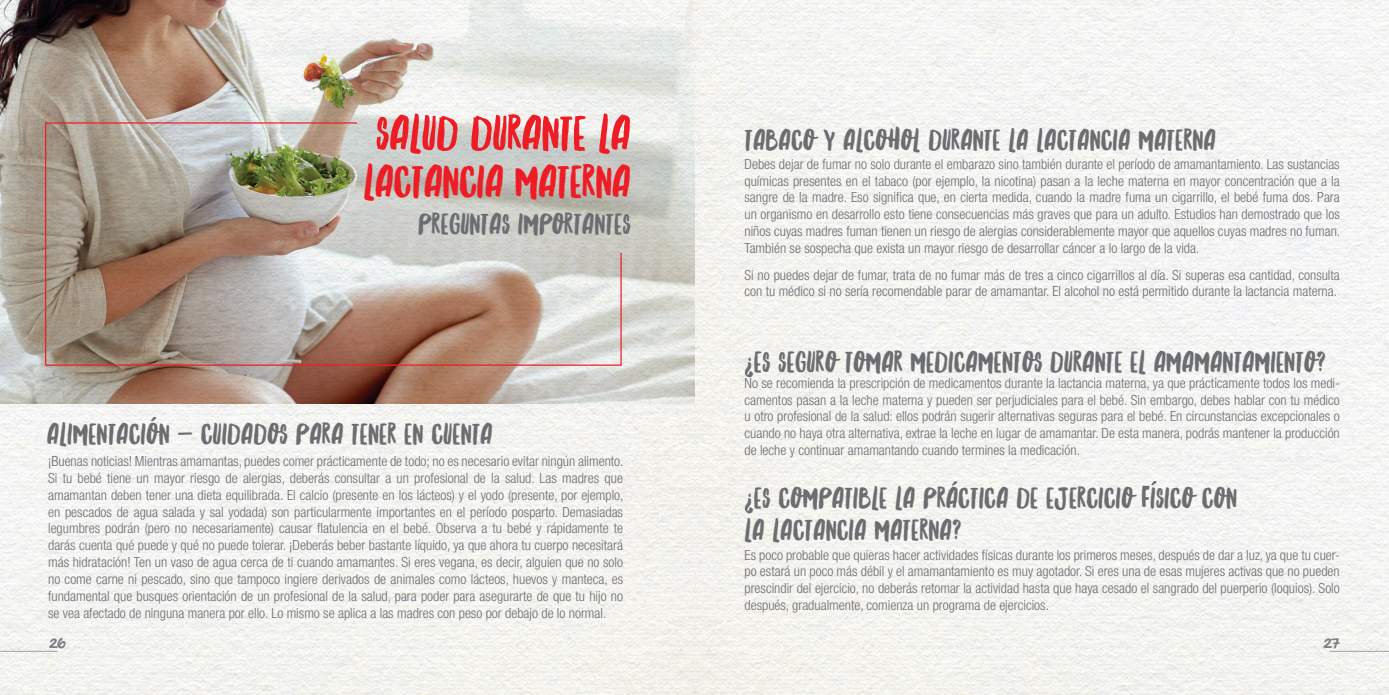
<style>
.page{position:relative;width:1389px;height:695px;background:#fff}
.page>*{position:absolute;margin:0;border:0;box-sizing:border-box;transform-origin:0 0}
.t1{font:50.75px "Northern Soul Caps";letter-spacing:-.01em;color:#ee1c25}
.t2{font:47.25px "Northern Soul Caps";letter-spacing:-.01em;color:#ee1c25}
.t3{font:30.8px "Northern Soul Caps";color:#6c6d70}
.txt{font:300 condensed 14px/16.8px "Helvetica Neue LT Pro";color:#6c6d70;text-align:justify}
.t4{font:10.5px "Hand Of Sean";color:#808285}
</style>
<div class="page">
<img style="left:0;top:0;width:1389px;height:694px">
<hr style="left:0;top:651px;width:58px;height:1px;background:#9e9e9c">
<hr style="left:1329px;top:651px;width:60px;height:1px;background:#9e9e9c">
<img style="left:0;top:0;width:695px;height:403px">
<img style="left:44px;top:122px;width:578px;height:244px">
<p class="t1" style="left:376px;top:104px;width:257px">SALUD DURANTE LA</p>
<p class="t2" style="left:363px;top:154px;width:269px">LACTANCIA MATERNA</p>
<p class="t3" style="left:418px;top:206px;width:214px">PREGUNTAS IMPORTANTES</p>
<p class="t3" style="left:47px;top:416px;width:447px">ALIMENTACIÓN - CUIDADOS PARA TENER EN CUENTA</p>
<p class="txt" style="left:48px;top:452px;width:577px">¡Buenas noticias! Mientras amamantas, puedes comer prácticamente de todo; no es necesario evitar ningún alimento.<br>Si tu bebé tiene un mayor riesgo de alergias, deberás consultar a un profesional de la salud. Las madres que amamantan deben tener una dieta equilibrada. El calcio (presente en los lácteos) y el yodo (presente, por ejemplo, en pescados de agua salada y sal yodada) son particularmente importantes en el período posparto. Demasiadas legumbres podrán (pero no necesariamente) causar flatulencia en el bebé. Observa a tu bebé y rápidamente te darás cuenta qué puede y qué no puede tolerar. ¡Deberás beber bastante líquido, ya que ahora tu cuerpo necesitará más hidratación! Ten un vaso de agua cerca de ti cuando amamantes. Si eres vegana, es decir, alguien que no solo no come carne ni pescado, sino que tampoco ingiere derivados de animales como lácteos, huevos y manteca, es fundamental que busques orientación de un profesional de la salud, para poder para asegurarte de que tu hijo no se vea afectado de ninguna manera por ello. Lo mismo se aplica a las madres con peso por debajo de lo normal.</p>
<p class="t3" style="left:745px;top:122px;width:473px">TABACO Y ALCOHOL DURANTE LA LACTANCIA MATERNA</p>
<p class="txt" style="left:745px;top:155px;width:597px">Debes dejar de fumar no solo durante el embarazo sino también durante el período de amamantamiento. Las sustancias químicas presentes en el tabaco (por ejemplo, la nicotina) pasan a la leche materna en mayor concentración que a la sangre de la madre. Eso significa que, en cierta medida, cuando la madre fuma un cigarrillo, el bebé fuma dos. Para un organismo en desarrollo esto tiene consecuencias más graves que para un adulto. Estudios han demostrado que los niños cuyas madres fuman tienen un riesgo de alergias considerablemente mayor que aquellos cuyas madres no fuman.<br>También se sospecha que exista un mayor riesgo de desarrollar cáncer a lo largo de la vida.</p>
<p class="txt" style="left:745px;top:266px;width:597px">Si no puedes dejar de fumar, trata de no fumar más de tres a cinco cigarrillos al día. Si superas esa cantidad, consulta con tu médico si no sería recomendable parar de amamantar. El alcohol no está permitido durante la lactancia materna.</p>
<p class="t3" style="left:745px;top:344px;width:583px">¿ES SEGURO TOMAR MEDICAMENTOS DURANTE EL AMAMANTAMIENTO?</p>
<p class="txt" style="left:745px;top:374px;width:597px">No se recomienda la prescripción de medicamentos durante la lactancia materna, ya que prácticamente todos los medi&shy;camentos pasan a la leche materna y pueden ser perjudiciales para el bebé. Sin embargo, debes hablar con tu médico u otro profesional de la salud: ellos podrán sugerir alternativas seguras para el bebé. En circunstancias excepcionales o cuando no haya otra alternativa, extrae la leche en lugar de amamantar. De esta manera, podrás mantener la producción de leche y continuar amamantando cuando termines la medicación.</p>
<p class="t3" style="left:745px;top:479px;width:494px">¿ES COMPATIBLE LA PRÁCTICA DE EJERCICIO FÍSICO CON</p>
<p class="t3" style="left:745px;top:512px;width:218px">LA LACTANCIA MATERNA?</p>
<p class="txt" style="left:745px;top:546px;width:597px">Es poco probable que quieras hacer actividades físicas durante los primeros meses, después de dar a luz, ya que tu cuer&shy;po estará un poco más débil y el amamantamiento es muy agotador. Si eres una de esas mujeres activas que no pueden prescindir del ejercicio, no deberás retomar la actividad hasta que haya cesado el sangrado del puerperio (loquios). Solo después, gradualmente, comienza un programa de ejercicios.</p>
<p class="t4" style="left:50px;top:634px;width:17px">26</p>
<p class="t4" style="left:1324px;top:634px;width:17px">27</p>
</div>
